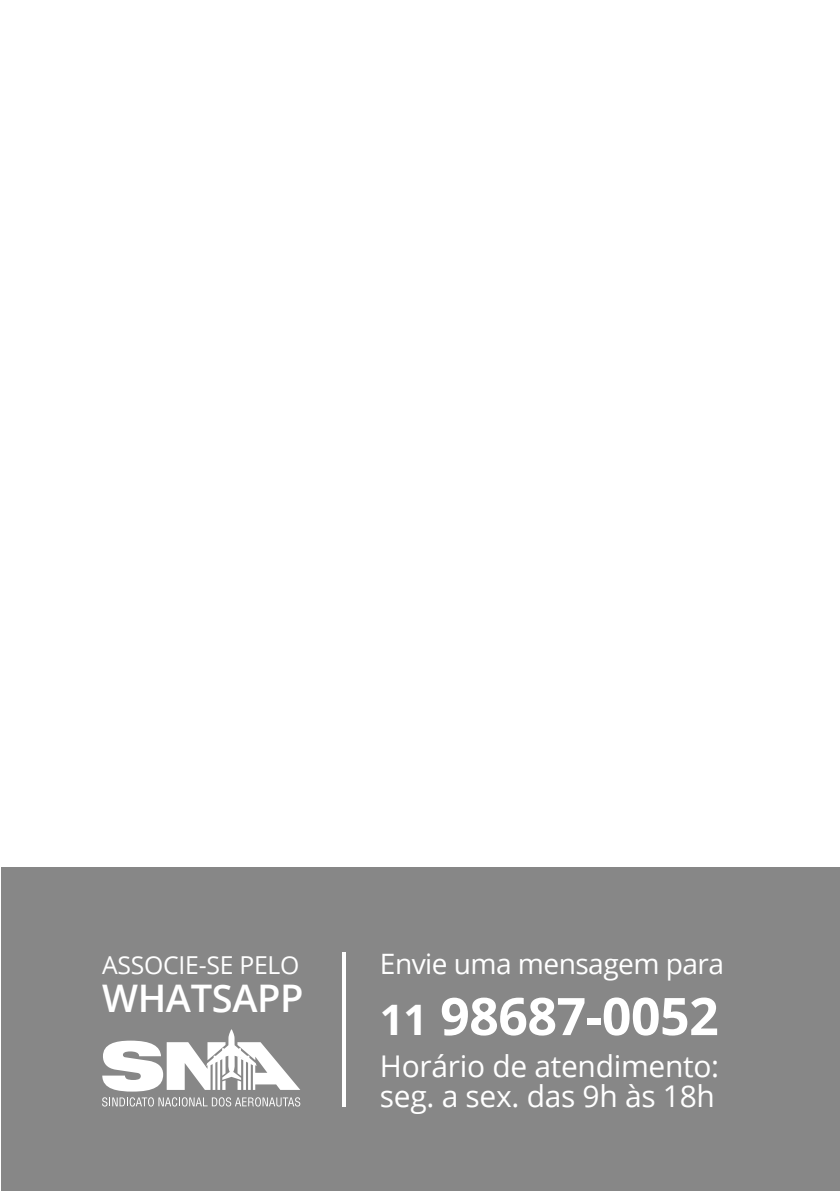
<style>
.page{position:relative;width:840px;height:1191px;background:#fff}
.page>*{position:absolute;margin:0;border:0;box-sizing:border-box;transform-origin:0 0}
.t1{font:700 51.8px "Open Sans";letter-spacing:-.01em;color:#fff}
.t2{font:600 38px "Open Sans";letter-spacing:-.01em;color:#fff}
.t3{font:30px/29px "Open Sans";letter-spacing:-.01em;color:#fff}
.t4{font:28px "Open Sans";letter-spacing:-.02em;color:#fff}
.t5{font:24.8px "Open Sans";letter-spacing:-.01em;color:#fff}
.s1{font-size:42px}
</style>
<div class="page">
<div style="left:1px;top:867px;width:838px;height:324px;background:#878787"></div>
<hr style="left:342px;top:952px;width:3px;height:154px;background:#fff">
<svg style="left:102px;top:1097px;width:198px;height:9px"></svg>
<svg style="left:102px;top:1029px;width:198px;height:62px"></svg>
<p class="t5" style="left:102px;top:948px;width:199px">ASSOCIE-SE PELO</p>
<p class="t2" style="left:102px;top:972px;width:203px">WHATSAPP</p>
<p class="t4" style="left:380px;top:944px;width:345px">Envie uma mensagem para</p>
<h1 class="t1" style="left:380px;top:979px;width:340px"><span class="s1">11</span> 98687-0052</h1>
<p class="t3" style="left:380px;top:1051px;width:340px">Horário de atendimento: seg. a sex. das 9h às 18h</p>
</div>
